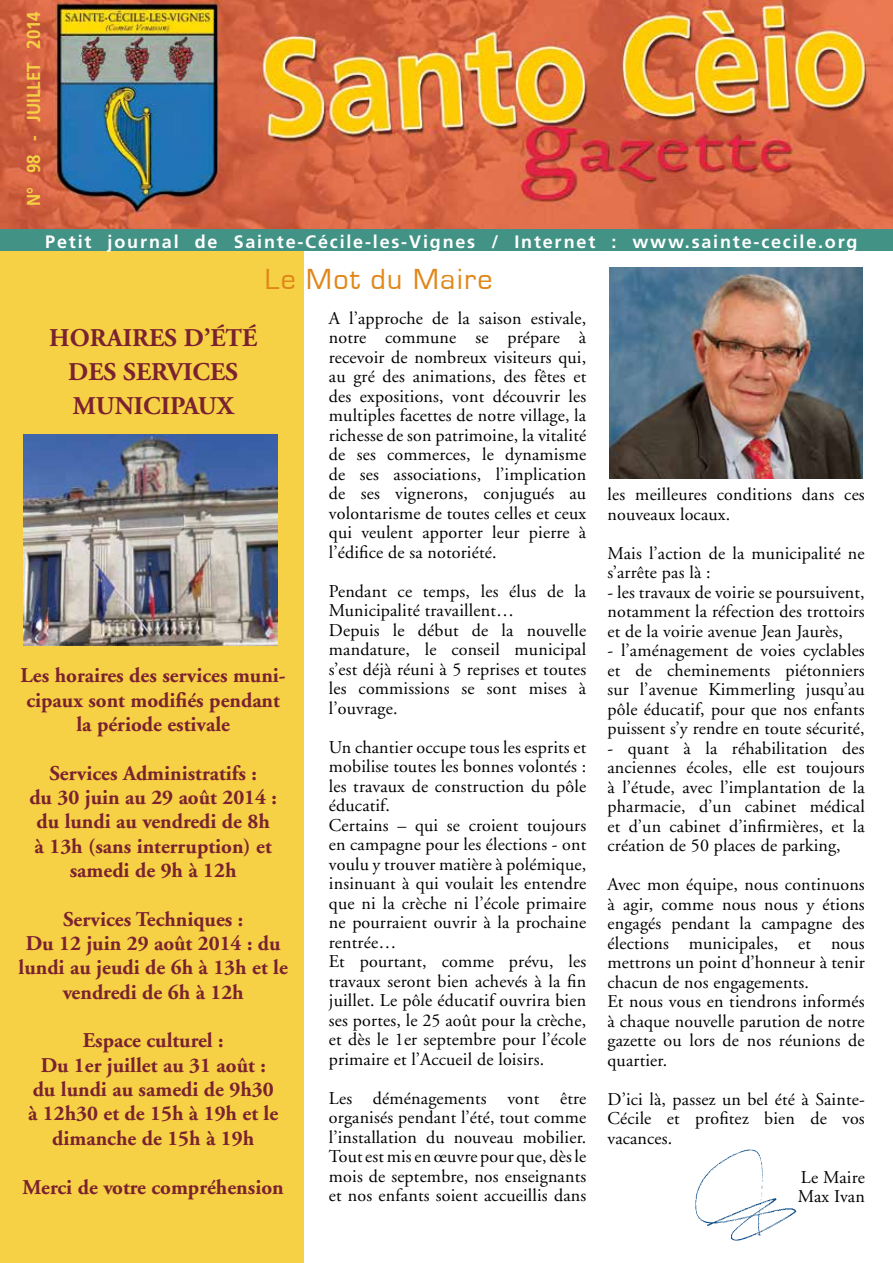
<style>
.page{position:relative;width:893px;height:1263px;background:#fff}
.page>*{position:absolute;margin:0;border:0;box-sizing:border-box;transform-origin:0 0}
.t1{font:30px "Eurostile";letter-spacing:.05em;color:#e08618}
.t2{font:700 25.5px/33.9px "Adobe Garamond";color:#7a222f;text-align:center}
.t3{font:700 21px/24.3px "Adobe Garamond";color:#7a222f;text-align:center}
.t4{font:700 18.75px "Frutiger";color:#f6d045;scale:.9 1}
.t5{font:18px/19.5px "Adobe Garamond";letter-spacing:.01em;color:#000;text-align:justify}
.t6{font:700 18px "Frutiger";letter-spacing:.1em;color:#fff}
</style>
<div class="page">
<div style="left:0;top:235px;width:303px;height:1028px;background:#f6d045"></div>
<img style="left:0;top:0;width:893px;height:230px">
<div style="left:0;top:230px;width:893px;height:21px;background:#429385"></div>
<img style="left:695px;top:1149px;width:102px;height:92px">
<img style="left:609px;top:267px;width:254px;height:212px">
<img style="left:24px;top:435px;width:253px;height:211px">
<p class="t4" style="left:23px;top:206px;width:218px;rotate:-90deg">N° 98 - Juillet 2014</p>
<p class="t6" style="left:45px;top:231px;width:814px">Petit journal de Sainte-Cécile-les-Vignes / Internet : www.sainte-cecile.org</p>
<h1 class="t1" style="left:265px;top:263px;width:229px">Le Mot du Maire</h1>
<h2 class="t2" style="left:49px;top:322px;width:209px">HORAIRES D’ÉTÉ<br>DES SERVICES<br>MUNICIPAUX</h2>
<p class="t3" style="left:21px;top:664px;width:267px">Les horaires des services muni&shy;cipaux sont modifiés pendant la période estivale</p>
<p class="t3" style="left:29px;top:761px;width:249px">Services Administratifs :<br>du 30 juin au 29 août 2014 : du lundi au vendredi de 8h à 13h (sans interruption) et samedi de 9h à 12h</p>
<p class="t3" style="left:19px;top:907px;width:271px">Services Techniques :<br>Du 12 juin 29 août 2014 : du lundi au jeudi de 6h à 13h et le vendredi de 6h à 12h</p>
<p class="t3" style="left:28px;top:1029px;width:252px">Espace culturel :<br>Du 1er juillet au 31 août : du lundi au samedi de 9h30 à 12h30 et de 15h à 19h et le dimanche de 15h à 19h</p>
<p class="t3" style="left:23px;top:1175px;width:263px">Merci de votre compréhension</p>
<p class="t5" style="left:329px;top:309px;width:259px">A l’approche de la saison estivale, notre commune se prépare à recevoir de nombreux visiteurs qui, au gré des animations, des fêtes et des expositions, vont découvrir les multiples facettes de notre village, la richesse de son patrimoine, la vitalité de ses commerces, le dynamisme de ses associations, l’implication de ses vignerons, conjugués au volontarisme de toutes celles et ceux qui veulent apporter leur pierre à l’édifice de sa notoriété.</p>
<p class="t5" style="left:329px;top:582px;width:259px;text-align:left">Pendant ce temps, les élus de la<br>Municipalité travaillent…<br>Depuis le début de la nouvelle mandature, le conseil municipal s’est déjà réuni à 5 reprises et toutes les commissions se sont mises à l’ouvrage.</p>
<p class="t5" style="left:329px;top:738px;width:259px;text-align:left">Un chantier occupe tous les esprits et mobilise toutes les bonnes volontés : les travaux de construction du pôle éducatif.<br>Certains – qui se croient toujours en campagne pour les élections - ont voulu y trouver matière à polémique, insinuant à qui voulait les entendre que ni la crèche ni l’école primaire ne pourraient ouvrir à la prochaine rentrée…<br>Et pourtant, comme prévu, les travaux seront bien achevés à la fin juillet. Le pôle éducatif ouvrira bien ses portes, le 25 août pour la crèche, et dès le 1er septembre pour l’école primaire et l’Accueil de loisirs.</p>
<p class="t5" style="left:329px;top:1088px;width:259px">Les déménagements vont être organisés pendant l’été, tout comme l’installation du nouveau mobilier.<br>Tout est mis en œuvre pour que, dès le mois de septembre, nos enseignants et nos enfants soient accueillis dans</p>
<p class="t5" style="left:607px;top:485px;width:259px">les meilleures conditions dans ces nouveaux locaux.</p>
<p class="t5" style="left:607px;top:544px;width:259px">Mais l’action de la municipalité ne s’arrête pas là :</p>
<p class="t5" style="left:607px;top:583px;width:259px">- les travaux de voirie se poursuivent, notamment la réfection des trottoirs et de la voirie avenue Jean Jaurès,</p>
<p class="t5" style="left:607px;top:641px;width:259px">- l’aménagement de voies cyclables et de cheminements piétonniers sur l’avenue Kimmerling jusqu’au pôle éducatif, pour que nos enfants puissent s’y rendre en toute sécurité,</p>
<p class="t5" style="left:607px;top:739px;width:259px">- quant à la réhabilitation des anciennes écoles, elle est toujours à l’étude, avec l’implantation de la pharmacie, d’un cabinet médical et d’un cabinet d’infirmières, et la création de 50 places de parking,</p>
<p class="t5" style="left:607px;top:875px;width:259px;text-align:left">Avec mon équipe, nous continuons à agir, comme nous nous y étions engagés pendant la campagne des élections municipales, et nous mettrons un point d’honneur à tenir chacun de nos engagements.<br>Et nous vous en tiendrons informés à chaque nouvelle parution de notre gazette ou lors de nos réunions de quartier.</p>
<p class="t5" style="left:607px;top:1090px;width:259px">D’ici là, passez un bel été à Sainte-Cécile et profitez bien de vos vacances.</p>
<p class="t5" style="left:798px;top:1168px;width:69px">Le Maire<br>Max Ivan</p>
</div>
